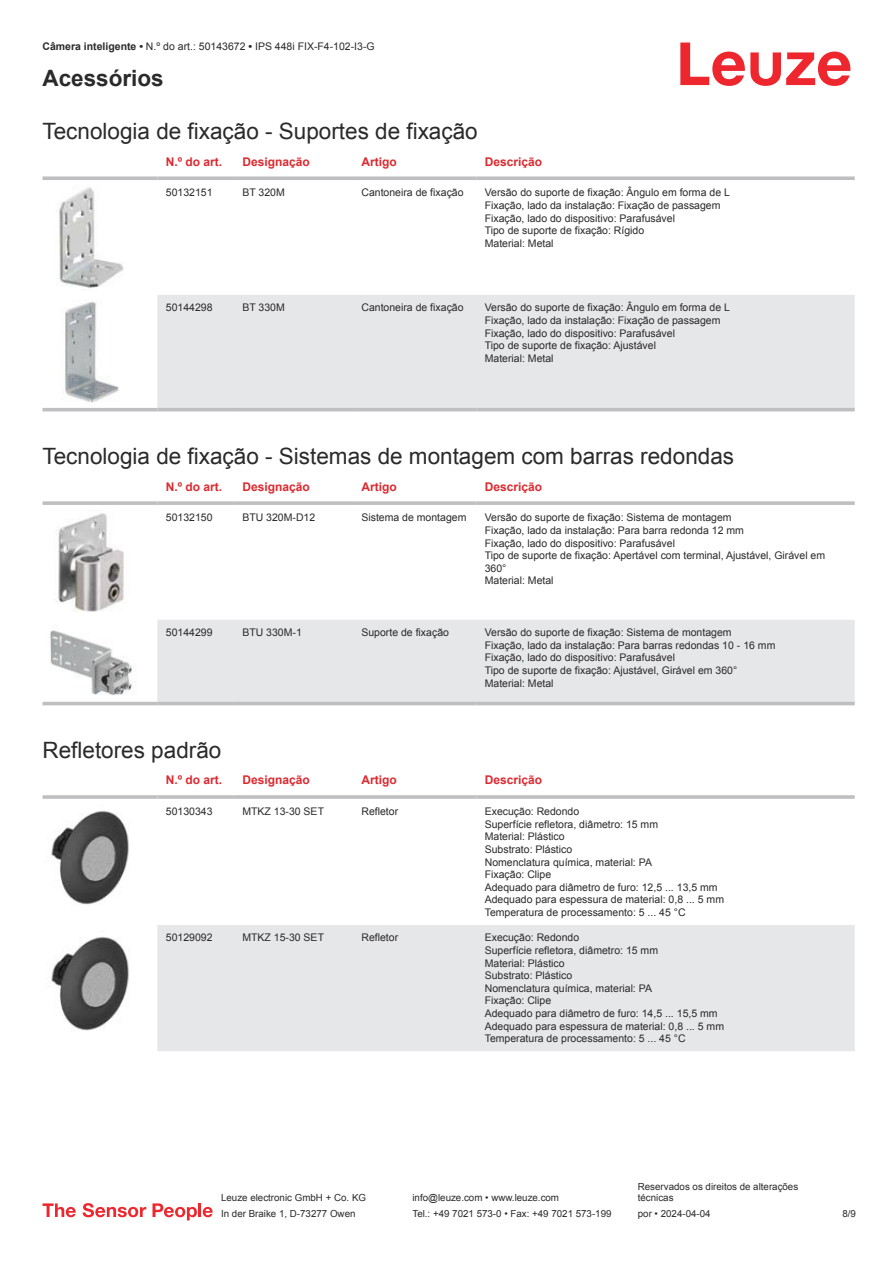
<style>
.page{position:relative;width:893px;height:1263px;background:#fff}
.page>*{position:absolute;margin:0;border:0;box-sizing:border-box;transform-origin:0 0}
.t1{font:22.5px "Arial";color:#2b292a}
.t2{font:700 22.5px "Arial";color:#2b292a}
.t3{font:700 12px "Arial";color:#db2a30}
.t4{font:10.5px/12.6px "Arial";color:#2b292a}
.t5{font:9.75px/11.7px "Arial";color:#2b292a}
.s1{font-weight:700}
</style>
<div class="page">
<svg style="left:680px;top:43px;width:170px;height:43px"></svg>
<div style="left:157px;top:295px;width:698px;height:113px;background:#e6e7e9"></div>
<svg style="left:43px;top:176px;width:114px;height:4px"></svg>
<svg style="left:157px;top:176px;width:77px;height:4px"></svg>
<svg style="left:234px;top:176px;width:119px;height:4px"></svg>
<svg style="left:353px;top:176px;width:123px;height:4px"></svg>
<svg style="left:476px;top:176px;width:379px;height:4px;background:#c4c6c8"></svg>
<hr style="left:43px;top:408px;width:114px;height:3px;background:#bdbfc1">
<hr style="left:157px;top:408px;width:77px;height:3px;background:#bdbfc1">
<hr style="left:234px;top:408px;width:119px;height:3px;background:#bdbfc1">
<hr style="left:353px;top:408px;width:123px;height:3px;background:#bdbfc1">
<hr style="left:476px;top:408px;width:379px;height:3px;background:#bdbfc1">
<img style="left:59px;top:187px;width:65px;height:101px">
<img style="left:65px;top:302px;width:54px;height:101px">
<svg style="left:43px;top:701px;width:812px;height:5px"></svg>
<div style="left:157px;top:620px;width:698px;height:82px;background:#e6e7e9"></div>
<svg style="left:43px;top:501px;width:114px;height:4px"></svg>
<svg style="left:157px;top:501px;width:77px;height:4px"></svg>
<svg style="left:234px;top:501px;width:119px;height:4px"></svg>
<svg style="left:353px;top:501px;width:123px;height:4px"></svg>
<svg style="left:476px;top:501px;width:379px;height:4px;background:#c3c5c7"></svg>
<hr style="left:43px;top:702px;width:114px;height:3px;background:#bdbfc1">
<hr style="left:157px;top:702px;width:77px;height:3px;background:#bdbfc1">
<hr style="left:234px;top:702px;width:119px;height:3px;background:#bdbfc1">
<hr style="left:353px;top:702px;width:123px;height:3px;background:#bdbfc1">
<hr style="left:476px;top:702px;width:379px;height:3px;background:#bdbfc1">
<img style="left:54px;top:513px;width:70px;height:99px">
<img style="left:50px;top:630px;width:86px;height:65px">
<div style="left:157px;top:925px;width:698px;height:126px;background:#e6e7e9"></div>
<hr style="left:43px;top:795px;width:114px;height:4px;background:#bdbfc1">
<hr style="left:157px;top:795px;width:77px;height:4px;background:#c8cacc">
<hr style="left:234px;top:795px;width:119px;height:4px;background:#c3c5c7">
<hr style="left:353px;top:795px;width:123px;height:4px;background:#bdbfc1">
<hr style="left:476px;top:795px;width:379px;height:4px;background:#c8cacc">
<img style="left:45px;top:811px;width:84px;height:94px">
<img style="left:45px;top:937px;width:84px;height:94px">
<svg style="left:43px;top:1203px;width:33px;height:14px"></svg>
<svg style="left:83px;top:1203px;width:63px;height:14px"></svg>
<svg style="left:153px;top:1203px;width:44px;height:17px"></svg>
<hr style="left:198px;top:1203px;width:3px;height:14px;background:#ed272d">
<svg style="left:203px;top:1207px;width:10px;height:10px"></svg>
<p class="t4" style="left:43px;top:41px;width:334px"><span class="s1">Câmera inteligente •</span> N.º do art.: 50143672 <span class="s1">•</span> IPS 448i FIX-F4-102-I3-G</p>
<h1 class="t2" style="left:43px;top:70px;width:123px">Acessórios</h1>
<h1 class="t1" style="left:43px;top:123px;width:437px">Tecnologia de fixação - Suportes de fixação</h1>
<p class="t3" style="left:166px;top:157px;width:58px">N.º do art.</p>
<p class="t3" style="left:242px;top:157px;width:69px">Designação</p>
<p class="t3" style="left:361px;top:157px;width:37px">Artigo</p>
<p class="t3" style="left:485px;top:157px;width:59px">Descrição</p>
<p class="t4" style="left:166px;top:187px;width:48px">50132151</p>
<p class="t4" style="left:242px;top:187px;width:44px">BT 320M</p>
<p class="t4" style="left:361px;top:187px;width:104px">Cantoneira de fixação</p>
<p class="t4" style="left:485px;top:187px;width:247px">Versão do suporte de fixação: Ângulo em forma de L Fixação, lado da instalação: Fixação de passagem Fixação, lado do dispositivo: Parafusável<br>Tipo de suporte de fixação: Rígido<br>Material: Metal</p>
<p class="t4" style="left:166px;top:302px;width:48px">50144298</p>
<p class="t4" style="left:242px;top:302px;width:44px">BT 330M</p>
<p class="t4" style="left:361px;top:302px;width:104px">Cantoneira de fixação</p>
<p class="t4" style="left:485px;top:302px;width:247px">Versão do suporte de fixação: Ângulo em forma de L Fixação, lado da instalação: Fixação de passagem Fixação, lado do dispositivo: Parafusável<br>Tipo de suporte de fixação: Ajustável<br>Material: Metal</p>
<h1 class="t1" style="left:43px;top:448px;width:693px">Tecnologia de fixação - Sistemas de montagem com barras redondas</h1>
<p class="t3" style="left:166px;top:482px;width:58px">N.º do art.</p>
<p class="t3" style="left:242px;top:482px;width:69px">Designação</p>
<p class="t3" style="left:361px;top:482px;width:37px">Artigo</p>
<p class="t3" style="left:485px;top:482px;width:59px">Descrição</p>
<p class="t4" style="left:166px;top:512px;width:48px">50132150</p>
<p class="t4" style="left:242px;top:512px;width:74px">BTU 320M-D12</p>
<p class="t4" style="left:361px;top:512px;width:107px">Sistema de montagem</p>
<p class="t4" style="left:485px;top:512px;width:342px">Versão do suporte de fixação: Sistema de montagem<br>Fixação, lado da instalação: Para barra redonda 12 mm<br>Fixação, lado do dispositivo: Parafusável<br>Tipo de suporte de fixação: Apertável com terminal, Ajustável, Girável em 360°<br>Material: Metal</p>
<p class="t4" style="left:166px;top:627px;width:48px">50144299</p>
<p class="t4" style="left:242px;top:627px;width:61px">BTU 330M-1</p>
<p class="t4" style="left:361px;top:627px;width:89px">Suporte de fixação</p>
<p class="t4" style="left:485px;top:627px;width:292px">Versão do suporte de fixação: Sistema de montagem<br>Fixação, lado da instalação: Para barras redondas 10 - 16 mm Fixação, lado do dispositivo: Parafusável<br>Tipo de suporte de fixação: Ajustável, Girável em 360° Material: Metal</p>
<h1 class="t1" style="left:43px;top:742px;width:180px">Refletores padrão</h1>
<p class="t3" style="left:166px;top:776px;width:58px">N.º do art.</p>
<p class="t3" style="left:242px;top:776px;width:69px">Designação</p>
<p class="t3" style="left:361px;top:776px;width:37px">Artigo</p>
<p class="t3" style="left:485px;top:776px;width:59px">Descrição</p>
<p class="t4" style="left:166px;top:806px;width:48px">50130343</p>
<p class="t4" style="left:242px;top:806px;width:83px">MTKZ 13-30 SET</p>
<p class="t4" style="left:361px;top:806px;width:38px">Refletor</p>
<p class="t4" style="left:485px;top:806px;width:241px">Execução: Redondo<br>Superfície refletora, diâmetro: 15 mm<br>Material: Plástico<br>Substrato: Plástico<br>Nomenclatura química, material: PA<br>Fixação: Clipe<br>Adequado para diâmetro de furo: 12,5 ... 13,5 mm<br>Adequado para espessura de material: 0,8 ... 5 mm<br>Temperatura de processamento: 5 ... 45 °C</p>
<p class="t4" style="left:166px;top:932px;width:48px">50129092</p>
<p class="t4" style="left:242px;top:932px;width:83px">MTKZ 15-30 SET</p>
<p class="t4" style="left:361px;top:932px;width:38px">Refletor</p>
<p class="t4" style="left:485px;top:932px;width:241px">Execução: Redondo<br>Superfície refletora, diâmetro: 15 mm<br>Material: Plástico<br>Substrato: Plástico<br>Nomenclatura química, material: PA<br>Fixação: Clipe<br>Adequado para diâmetro de furo: 14,5 ... 15,5 mm<br>Adequado para espessura de material: 0,8 ... 5 mm<br>Temperatura de processamento: 5 ... 45 °C</p>
<p class="t5" style="left:221px;top:1193px;width:146px">Leuze electronic GmbH + Co. KG</p>
<p class="t5" style="left:412px;top:1193px;width:148px">info@leuze.com • www.leuze.com</p>
<p class="t5" style="left:638px;top:1181px;width:162px">Reservados os direitos de alterações técnicas</p>
<p class="t5" style="left:221px;top:1209px;width:136px">In der Braike 1, D-73277 Owen</p>
<p class="t5" style="left:412px;top:1209px;width:201px">Tel.: +49 7021 573-0 • Fax: +49 7021 573-199</p>
<p class="t5" style="left:638px;top:1209px;width:74px">por • 2024-04-04</p>
<p class="t5" style="left:842px;top:1209px;width:15px">8 /9</p>
</div>
